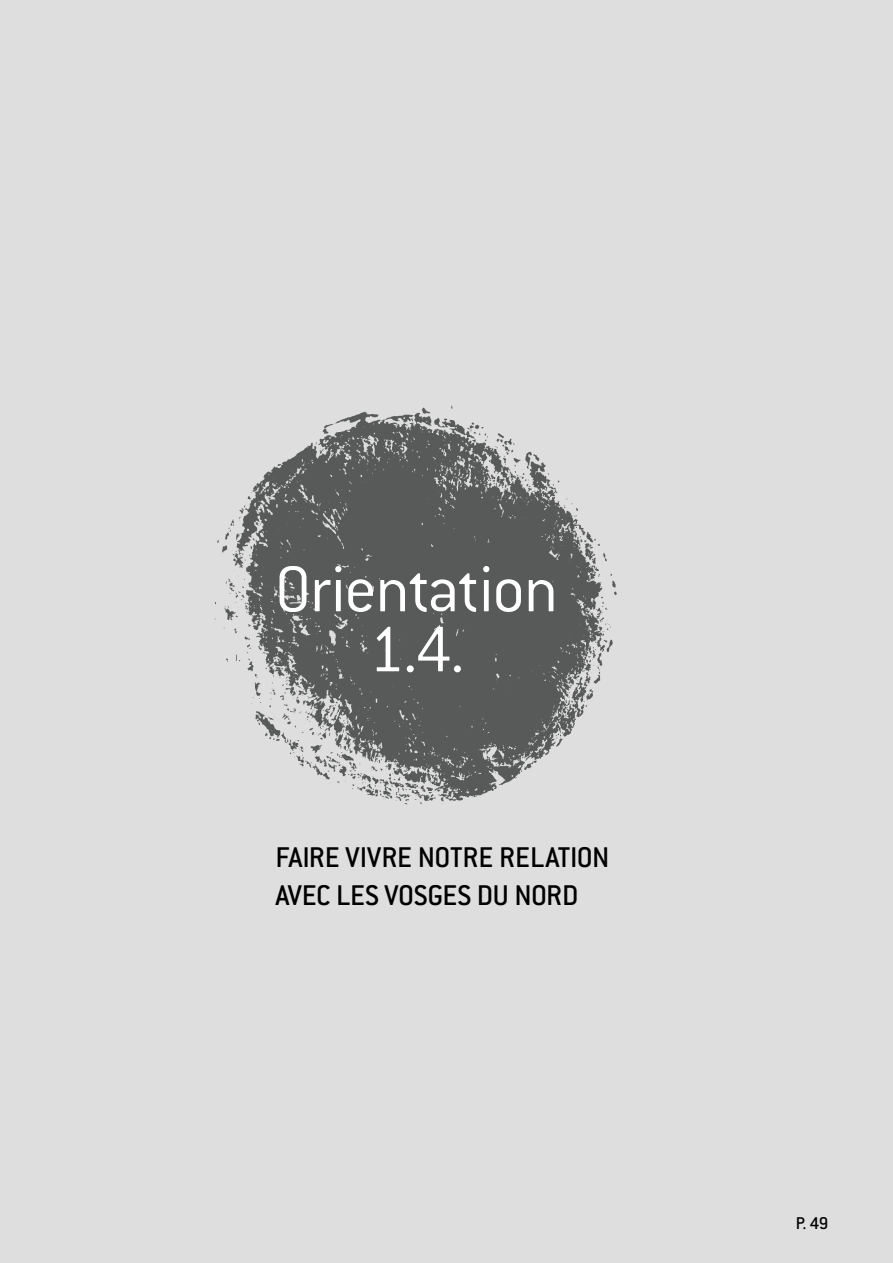
<style>
.page{position:relative;width:893px;height:1263px;background:#dededf}
.page>*{position:absolute;margin:0;border:0;box-sizing:border-box;transform-origin:0 0}
.t1{font:300 70.8px/60px "Conduit ITC";color:#fff;text-align:center}
.t2{font:500 31.35px "Conduit ITC";color:#000}
.t3{font:500 18.75px "Conduit ITC";color:#000}
</style>
<div class="page">
<img style="left:214px;top:405px;width:403px;height:400px">
<h1 class="t1" style="left:275px;top:559px;width:285px">Orientation<br>1.4.</h1>
<p class="t2" style="left:275px;top:840px;width:14px">FAIRE</p>
<p class="t2" style="left:346px;top:840px;width:88px">VIVRE NOTRE</p>
<p class="t2" style="left:499px;top:840px;width:60px">RE LATION</p>
<p class="t2" style="left:275px;top:877px;width:138px">AVEC LES VOSGES</p>
<p class="t2" style="left:477px;top:877px;width:54px">DU NORD</p>
<p class="t3" style="left:796px;top:1213px;width:34px">P. 0349</p>
</div>
